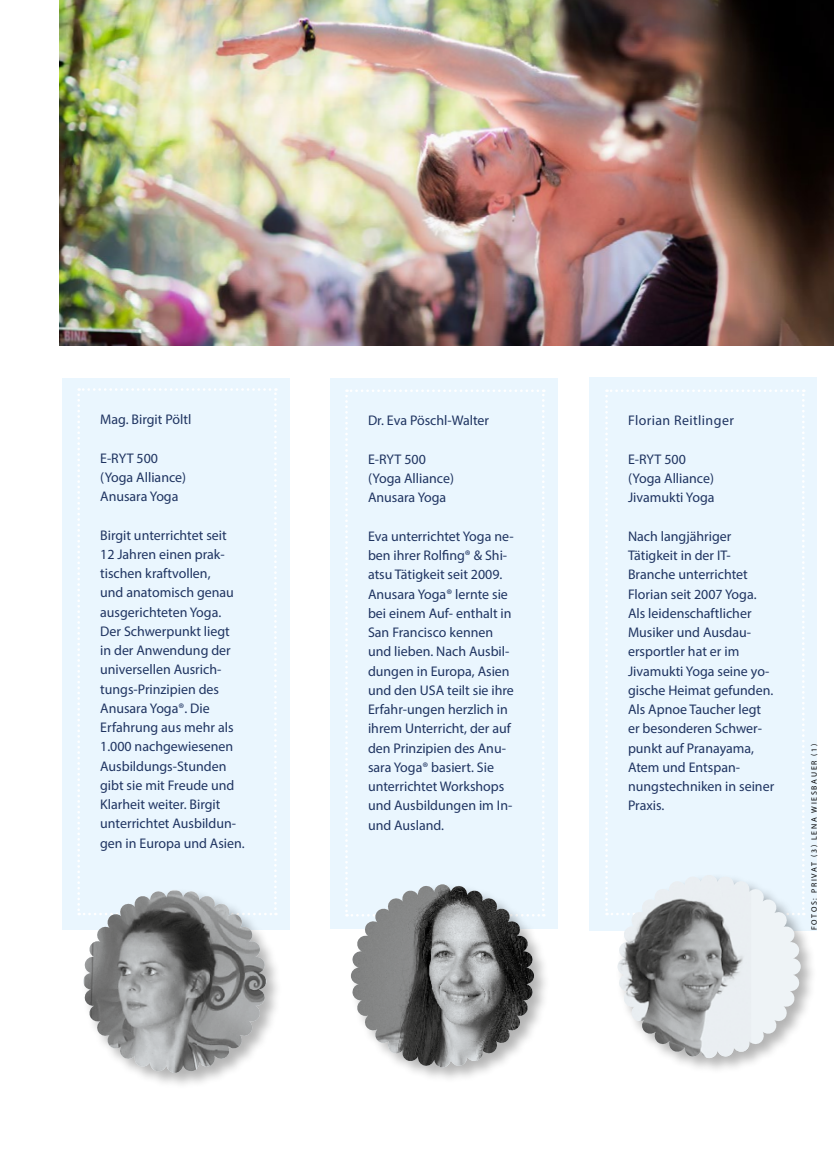
<style>
.page{position:relative;width:834px;height:1151px;background:#fff}
.page>*{position:absolute;margin:0;border:0;box-sizing:border-box;transform-origin:0 0}
.t1{font:14px/19.2px "Myriad Pro";color:#1f3461}
.t2{font:14px "Myriad Pro";letter-spacing:.03em;color:#1f3461}
.t3{font:7.88px "Myriad Pro";letter-spacing:.22em;color:#000}
</style>
<div class="page">
<img style="left:60px;top:0;width:773px;height:345px">
<div style="left:62px;top:378px;width:228px;height:552px;background:#eaf6fe"></div>
<div style="left:330px;top:378px;width:227px;height:551px;background:#eaf6fe"></div>
<div style="left:589px;top:377px;width:228px;height:553px;background:#eaf6fe"></div>
<div style="left:615px;top:873px;width:202px;height:202px;background:#000;opacity:.3"></div>
<svg style="left:605px;top:389px;width:199px;height:669px"></svg>
<img style="left:617px;top:875px;width:134px;height:183px">
<div style="left:348px;top:882px;width:203px;height:202px;background:#000;opacity:.3"></div>
<svg style="left:345px;top:389px;width:199px;height:678px"></svg>
<img style="left:351px;top:884px;width:183px;height:183px">
<div style="left:81px;top:887px;width:202px;height:203px;background:#000;opacity:.3"></div>
<svg style="left:77px;top:388px;width:200px;height:685px"></svg>
<img style="left:83px;top:890px;width:183px;height:183px">
<p class="t1" style="left:100px;top:410px;width:93px">Mag. Birgit Pöltl</p>
<p class="t1" style="left:100px;top:448px;width:87px">E-RYT 500 (Yoga Alliance)<br>Anusara Yoga</p>
<p class="t1" style="left:100px;top:525px;width:146px">Birgit unterrichtet seit<br>12 Jahren einen prak&shy;tischen kraftvollen,<br>und anatomisch genau ausgerichteten Yoga.<br>Der Schwerpunkt liegt<br>in der Anwendung der universellen Ausrich&shy;tungs-Prinzipien des<br>Anusara Yoga®. Die<br>Erfahrung aus mehr als<br>1.000 nachgewiesenen<br>Ausbildungs-Stunden gibt sie mit Freude und<br>Klarheit weiter. Birgit unterrichtet Ausbildun&shy;gen in Europa und Asien.</p>
<p class="t1" style="left:368px;top:411px;width:123px">Dr. Eva Pöschl-Walter</p>
<p class="t1" style="left:368px;top:449px;width:87px">E-RYT 500 (Yoga Alliance)<br>Anusara Yoga</p>
<p class="t1" style="left:368px;top:526px;width:147px">Eva unterrichtet Yoga ne&shy;ben ihrer Rolfing® &amp; Shi&shy;atsu Tätigkeit seit 2009.<br>Anusara Yoga® lernte sie bei einem Auf- enthalt in<br>San Francisco kennen und lieben. Nach Ausbil&shy;dungen in Europa, Asien und den USA teilt sie ihre<br>Erfahr-ungen herzlich in ihrem Unterricht, der auf den Prinzipien des Anu&shy;sara Yoga® basiert. Sie unterrichtet Workshops und Ausbildungen im In&shy;und Ausland.</p>
<p class="t2" style="left:628px;top:412px;width:107px">Florian Reitlinger</p>
<p class="t1" style="left:628px;top:449px;width:88px">E-RYT 500 (Yoga Alliance)<br>Jivamukti Yoga</p>
<p class="t1" style="left:628px;top:526px;width:148px">Nach langjähriger<br>Tätigkeit in der IT-<br>Branche unterrichtet<br>Florian seit 2007 Yoga.<br>Als leidenschaftlicher<br>Musiker und Ausdau&shy;ersportler hat er im<br>Jivamukti Yoga seine yo&shy;gische Heimat gefunden.<br>Als Apnoe Taucher legt er besonderen Schwer&shy;punkt auf Pranayama,<br>Atem und Entspan&shy;nungstechniken in seiner<br>Praxis.</p>
<p class="t3" style="left:809px;top:930px;width:188px;rotate:-90deg">FOTOS: PRIVAT (3) LENA WIESBAUER (1)</p>
</div>
